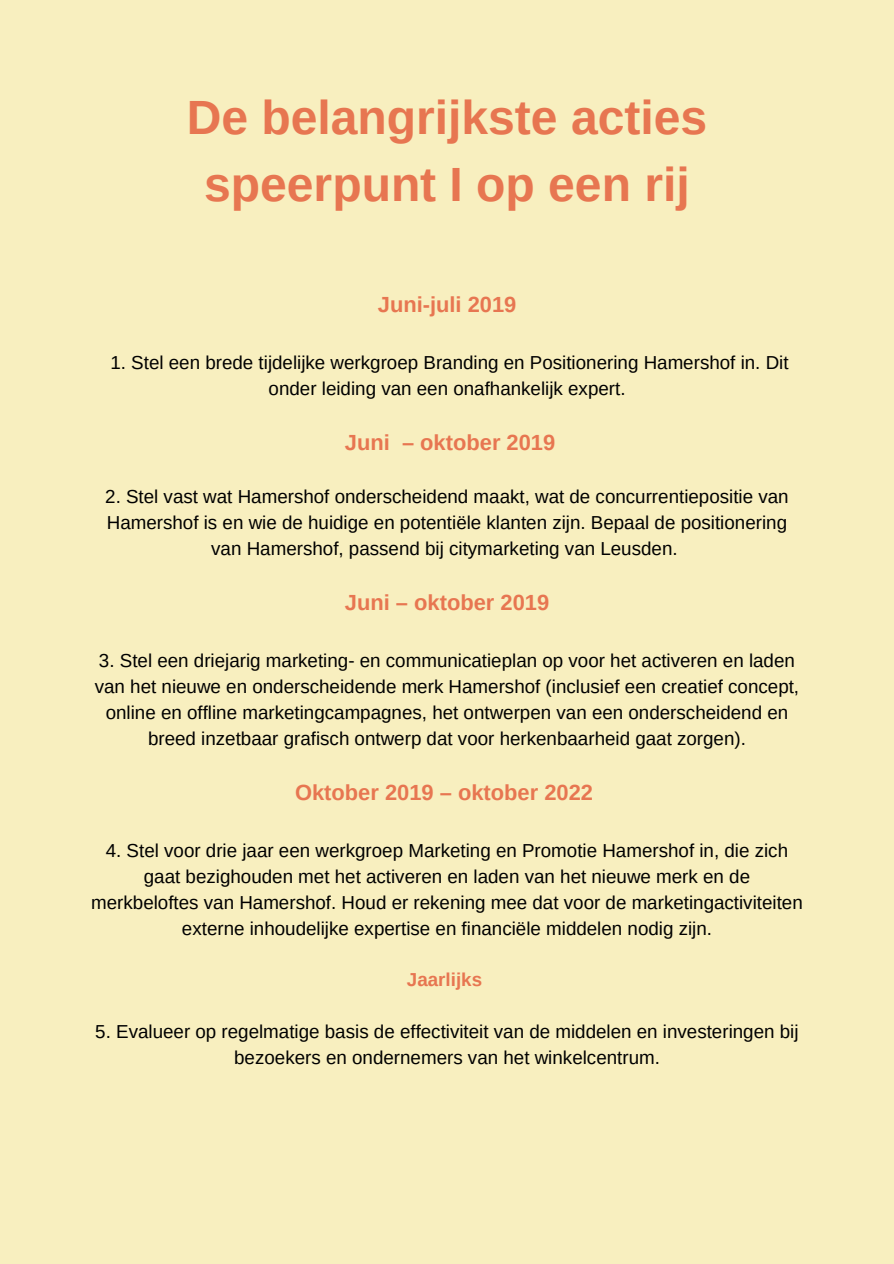
<style>
.page{position:relative;width:894px;height:1264px;background:#fff}
.page>*{position:absolute;margin:0;border:0;box-sizing:border-box;transform-origin:0 0}
.t1{font:700 48px/66.4px "Arimo";color:#e77651;text-align:center}
.t2{font:700 21.9px "Arimo";color:#e77651}
.t3{font:18.75px/25.8px "Arimo";color:#000;text-align:center}
.t4{font:700 18.75px "Arimo";color:#e77651}
</style>
<div class="page">
<div style="left:0;top:0;width:893px;height:1263px;background:#f8efbf"></div>
<h1 class="t1" style="left:187px;top:84px;width:522px">De belangrijkste acties speerpunt I op een rij</h1>
<p class="t2" style="left:378px;top:292px;width:140px">Juni-juli 2019</p>
<p class="t3" style="left:110px;top:350px;width:679px">1. Stel een brede tijdelijke werkgroep Branding en Positionering Hamershof in. Dit onder leiding van een onafhankelijk expert.</p>
<p class="t2" style="left:345px;top:430px;width:212px">Juni – oktober 2019</p>
<p class="t3" style="left:105px;top:483px;width:684px">2. Stel vast wat Hamershof onderscheidend maakt, wat de concurrentiepositie van<br>Hamershof is en wie de huidige en potentiële klanten zijn. Bepaal de positionering van Hamershof, passend bij citymarketing van Leusden.</p>
<p class="t2" style="left:345px;top:590px;width:206px">Juni – oktober 2019</p>
<p class="t3" style="left:95px;top:647px;width:705px">3. Stel een driejarig marketing- en communicatieplan op voor het activeren en laden van het nieuwe en onderscheidende merk Hamershof (inclusief een creatief concept, online en offline marketingcampagnes, het ontwerpen van een onderscheidend en breed inzetbaar grafisch ontwerp dat voor herkenbaarheid gaat zorgen).</p>
<p class="t2" style="left:295px;top:780px;width:299px">Oktober 2019 – oktober 2022</p>
<p class="t3" style="left:91px;top:837px;width:713px">4. Stel voor drie jaar een werkgroep Marketing en Promotie Hamershof in, die zich gaat bezighouden met het activeren en laden van het nieuwe merk en de merkbeloftes van Hamershof. Houd er rekening mee dat voor de marketingactiviteiten externe inhoudelijke expertise en financiële middelen nodig zijn.</p>
<p class="t4" style="left:407px;top:969px;width:77px">Jaarlijks</p>
<p class="t3" style="left:95px;top:1018px;width:704px">5. Evalueer op regelmatige basis de effectiviteit van de middelen en investeringen bij bezoekers en ondernemers van het winkelcentrum.</p>
</div>
